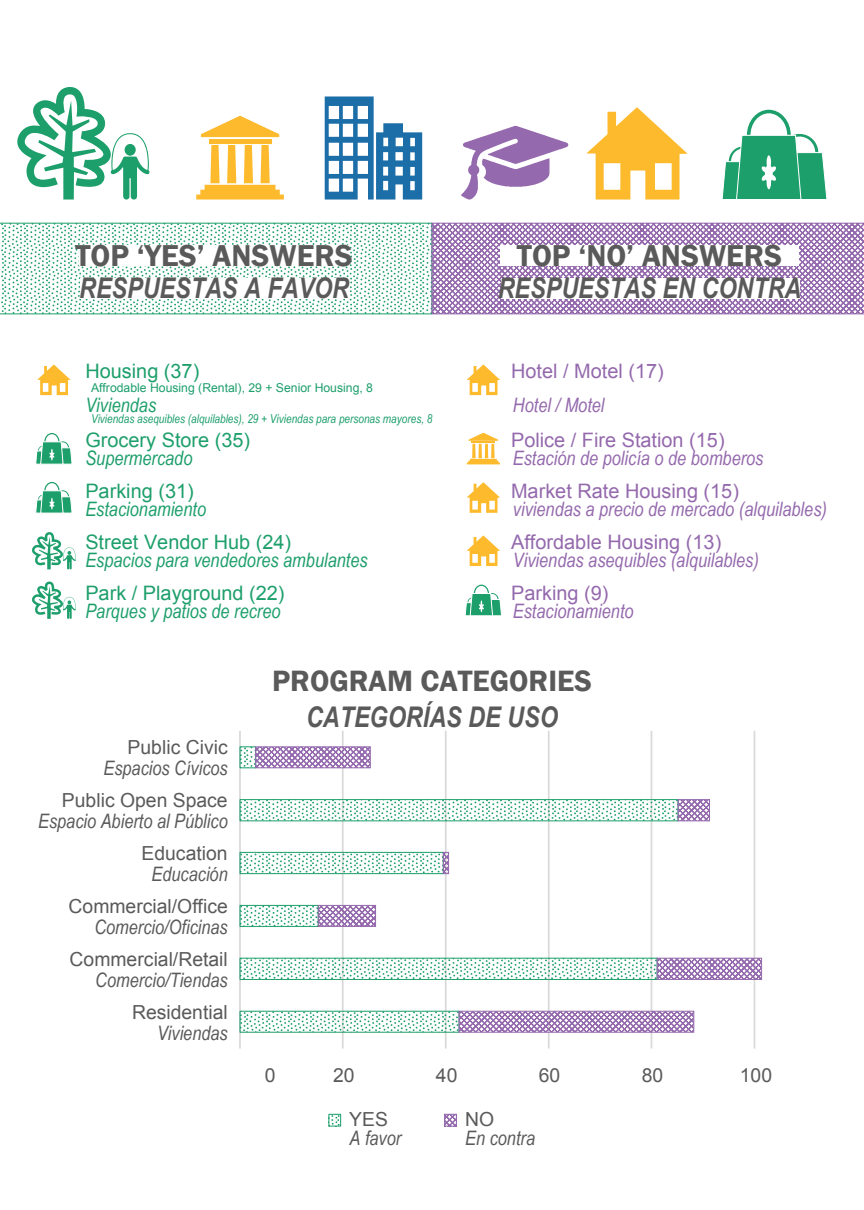
<style>
.page{position:relative;width:864px;height:1210px;background:#fff}
.page>*{position:absolute;margin:0;border:0;box-sizing:border-box;transform-origin:0 0}
.t1{font:600 31.08px "Franklin Gothic";color:#5a5a5a}
.t2{font:600 30.2px "Franklin Gothic";color:#5a5a5a}
.t3{font:italic 700 28.48px "Arial Narrow";color:#5a5a5a}
.t4{font:italic 19.92px "Arial Narrow";color:#9469ad}
.t5{font:italic 19.92px "Arial Narrow";color:#5a5a5a}
.t6{font:italic 19.92px "Arial Narrow";color:#1d9f6b}
.t7{font:19.92px "Arial";color:#9469ad}
.t8{font:19.92px "Arial";color:#1d9f6b}
.t9{font:19.36px "Arial";color:#5a5a5a}
.t10{font:italic 12.2px "Arial Narrow";color:#1d9f6b}
.t11{font:12.2px "Arial";color:#1d9f6b}
</style>
<div class="page">
<hr style="left:754px;top:731px;width:1px;height:317px;background:#d9d9d8">
<hr style="left:651px;top:731px;width:1px;height:317px;background:#d9d9d8">
<hr style="left:548px;top:731px;width:2px;height:317px;background:#d9d9d8">
<hr style="left:445px;top:731px;width:2px;height:317px;background:#d9d9d8">
<hr style="left:342px;top:731px;width:2px;height:317px;background:#d9d9d8">
<hr style="left:239px;top:731px;width:2px;height:317px;background:#d9d9d8">
<svg style="left:331px;top:1116px;width:8px;height:8px"></svg>
<div style="left:329px;top:1114px;width:12px;height:12px;border:1px solid #1d9f6b"></div>
<svg style="left:446px;top:1115px;width:9px;height:9px"></svg>
<div style="left:444px;top:1113px;width:13px;height:13px;border:1px solid #9469ad"></div>
<svg style="left:0;top:223px;width:864px;height:91px"></svg>
<div style="left:79px;top:245px;width:270px;height:21px;background:#fff"></div>
<div style="left:80px;top:278px;width:270px;height:21px;background:#fff"></div>
<div style="left:500px;top:245px;width:299px;height:21px;background:#fff"></div>
<div style="left:501px;top:278px;width:299px;height:21px;background:#fff"></div>
<svg style="left:586px;top:107px;width:102px;height:92px"></svg>
<svg style="left:37px;top:364px;width:34px;height:31px"></svg>
<svg style="left:467px;top:364px;width:33px;height:31px"></svg>
<svg style="left:467px;top:482px;width:33px;height:31px"></svg>
<svg style="left:467px;top:535px;width:33px;height:31px"></svg>
<svg style="left:325px;top:96px;width:97px;height:103px"></svg>
<svg style="left:17px;top:87px;width:133px;height:113px"></svg>
<div style="left:125px;top:144px;width:11px;height:12px;background:#1d9f6b;border-radius:50%"></div>
<svg style="left:32px;top:532px;width:44px;height:37px"></svg>
<svg style="left:32px;top:581px;width:44px;height:38px"></svg>
<svg style="left:461px;top:126px;width:107px;height:74px"></svg>
<svg style="left:201px;top:116px;width:78px;height:21px"></svg>
<svg style="left:196px;top:145px;width:88px;height:54px"></svg>
<hr style="left:209px;top:139px;width:63px;height:4px;background:#fcba2c">
<svg style="left:467px;top:433px;width:33px;height:31px"></svg>
<hr style="left:471px;top:441px;width:24px;height:2px;background:#fcba2c">
<svg style="left:239px;top:746px;width:16px;height:287px"></svg>
<svg style="left:255px;top:746px;width:508px;height:287px"></svg>
<svg style="left:722px;top:110px;width:105px;height:89px"></svg>
<svg style="left:35px;top:433px;width:37px;height:31px"></svg>
<svg style="left:35px;top:482px;width:37px;height:31px"></svg>
<svg style="left:465px;top:584px;width:37px;height:32px"></svg>
<p class="t1" style="left:75px;top:236px;width:279px">TOP ‘YES’ ANSWERS</p>
<p class="t3" style="left:79px;top:267px;width:271px">RESPUESTAS A FAVOR</p>
<p class="t3" style="left:498px;top:267px;width:305px">RESPUESTAS EN CONTRA</p>
<p class="t1" style="left:517px;top:236px;width:267px">TOP ‘NO’ ANSWERS</p>
<p class="t8" style="left:85px;top:357px;width:115px">Housing (37)</p>
<p class="t11" style="left:91px;top:379px;width:284px">Affrodable Housing (Rental), 29 + Senior Housing, 8</p>
<p class="t6" style="left:85px;top:391px;width:72px">Viviendas</p>
<p class="t6" style="left:85px;top:444px;width:109px">Supermercado</p>
<p class="t6" style="left:85px;top:495px;width:122px">Estacionamiento</p>
<p class="t6" style="left:85px;top:546px;width:284px">Espacios para vendedores ambulantes</p>
<p class="t6" style="left:85px;top:597px;width:197px">Parques y patios de recreo</p>
<p class="t10" style="left:91px;top:410px;width:343px">Viviendas asequibles (alquilables), 29 + Viviendas para personas mayores, 8</p>
<p class="t8" style="left:85px;top:426px;width:166px">Grocery Store (35)</p>
<p class="t8" style="left:85px;top:477px;width:110px">Parking (31)</p>
<p class="t8" style="left:85px;top:528px;width:207px">Street Vendor Hub (24)</p>
<p class="t8" style="left:85px;top:579px;width:201px">Park / Playground (22)</p>
<p class="t7" style="left:511px;top:357px;width:154px">Hotel / Motel (17)</p>
<p class="t4" style="left:513px;top:391px;width:93px">Hotel / Motel</p>
<p class="t7" style="left:511px;top:426px;width:215px">Police / Fire Station (15)</p>
<p class="t7" style="left:511px;top:477px;width:229px">Market Rate Housing (15)</p>
<p class="t7" style="left:511px;top:528px;width:212px">Affordable Housing (13)</p>
<p class="t7" style="left:511px;top:579px;width:99px">Parking (9)</p>
<p class="t4" style="left:513px;top:444px;width:252px">Estación de policía o de bomberos</p>
<p class="t4" style="left:513px;top:495px;width:315px">viviendas a precio de mercado (alquilables)</p>
<p class="t4" style="left:513px;top:546px;width:247px">Viviendas asequibles (alquilables)</p>
<p class="t4" style="left:513px;top:597px;width:122px">Estacionamiento</p>
<p class="t2" style="left:272px;top:662px;width:321px">PROGRAM CATEGORIES</p>
<p class="t9" style="left:128px;top:734px;width:102px">Public Civic</p>
<p class="t5" style="left:103px;top:754px;width:126px">Espacios Cívicos</p>
<p class="t9" style="left:62px;top:787px;width:167px">Public Open Space</p>
<p class="t5" style="left:38px;top:807px;width:191px">Espacio Abierto al Público</p>
<p class="t9" style="left:142px;top:840px;width:88px">Education</p>
<p class="t5" style="left:152px;top:860px;width:78px">Educación</p>
<p class="t9" style="left:69px;top:893px;width:161px">Commercial/Office</p>
<p class="t5" style="left:94px;top:913px;width:135px">Comercio/Oficinas</p>
<p class="t9" style="left:70px;top:946px;width:160px">Commercial/Retail</p>
<p class="t5" style="left:95px;top:966px;width:134px">Comercio/Tiendas</p>
<p class="t9" style="left:132px;top:999px;width:97px">Residential</p>
<p class="t5" style="left:157px;top:1019px;width:72px">Viviendas</p>
<p class="t3" style="left:306px;top:695px;width:253px">CATEGORÍAS DE USO</p>
<p class="t9" style="left:265px;top:1061px;width:12px">0</p>
<p class="t9" style="left:333px;top:1061px;width:23px">20</p>
<p class="t9" style="left:436px;top:1061px;width:23px">40</p>
<p class="t9" style="left:539px;top:1061px;width:23px">60</p>
<p class="t9" style="left:642px;top:1061px;width:23px">80</p>
<p class="t9" style="left:740px;top:1061px;width:34px">100</p>
<p class="t9" style="left:349px;top:1105px;width:40px">YES</p>
<p class="t5" style="left:350px;top:1124px;width:53px">A favor</p>
<p class="t9" style="left:465px;top:1105px;width:31px">NO</p>
<p class="t5" style="left:465px;top:1124px;width:71px">En contra</p>
</div>
